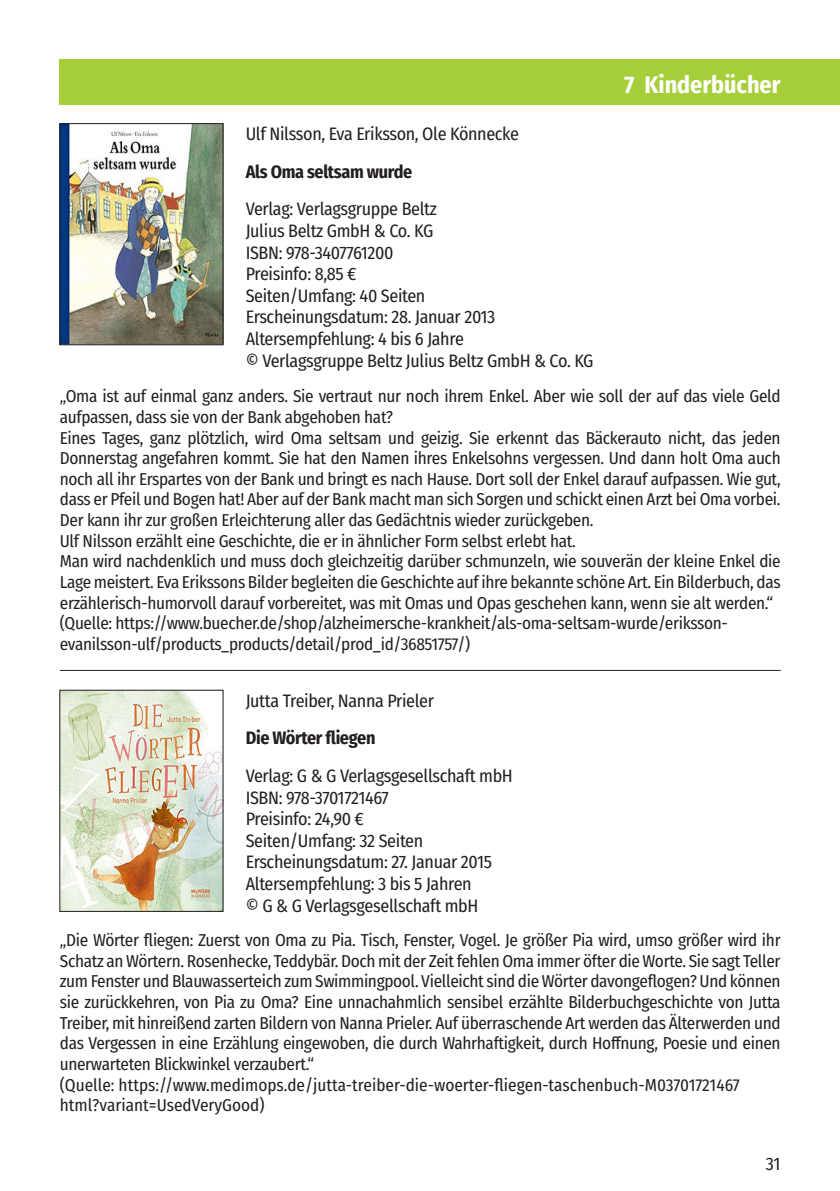
<style>
.page{position:relative;width:840px;height:1191px;background:#fff}
.page>*{position:absolute;margin:0;border:0;box-sizing:border-box;transform-origin:0 0}
.t1{font:700 24px "Fira Sans Condensed";color:#fff}
.t2{font:18px/21.6px "Fira Sans Condensed";letter-spacing:-.02em;color:#231f20}
.t3{font:700 18px "Fira Sans Condensed";letter-spacing:-.02em;color:#231f20}
.t4{font:17.2px/20.6px "Fira Sans Condensed";letter-spacing:-.02em;color:#231f20}
</style>
<div class="page">
<div style="left:60px;top:60px;width:779px;height:45px;background:#a6ce39"></div>
<img style="left:62px;top:125px;width:159px;height:218px">
<div style="left:60px;top:123px;width:163px;height:222px;border:1px solid #231f20"></div>
<img style="left:62px;top:692px;width:159px;height:217px">
<hr style="left:60px;top:670px;width:720px;height:1px;background:#231f20">
<p class="t2" style="left:245px;top:123px;width:275px">Ulf Nilsson, Eva Eriksson, Ole Könnecke</p>
<p class="t3" style="left:245px;top:156px;width:168px">Als Oma seltsam wurde</p>
<p class="t2" style="left:245px;top:198px;width:349px">Verlag: Verlagsgruppe Beltz<br>Julius Beltz GmbH &amp; Co. KG<br>ISBN: 978-3407761200<br>Preisinfo: 8,85 €<br>Seiten/Umfang: 40 Seiten<br>Erscheinungsdatum: 28. Januar 2013<br>Altersempfehlung: 4 bis 6 Jahre<br>© Verlagsgruppe Beltz Julius Beltz GmbH &amp; Co. KG</p>
<h1 class="t1" style="left:624px;top:65px;width:158px">7 Kinderbücher</h1>
<p class="t4" style="left:60px;top:385px;width:722px">„Oma ist auf einmal ganz anders. Sie vertraut nur noch ihrem Enkel. Aber wie soll der auf das viele Geld aufpassen, dass sie von der Bank abgehoben hat?<br>Eines Tages, ganz plötzlich, wird Oma seltsam und geizig. Sie erkennt das Bäckerauto nicht, das jeden Donnerstag angefahren kommt. Sie hat den Namen ihres Enkelsohns vergessen. Und dann holt Oma auch noch all ihr Erspartes von der Bank und bringt es nach Hause. Dort soll der Enkel darauf aufpassen. Wie gut, dass er Pfeil und Bogen hat! Aber auf der Bank macht man sich Sorgen und schickt einen Arzt bei Oma vorbei.<br>Der kann ihr zur großen Erleichterung aller das Gedächtnis wieder zurückgeben.<br>Ulf Nilsson erzählt eine Geschichte, die er in ähnlicher Form selbst erlebt hat.<br>Man wird nachdenklich und muss doch gleichzeitig darüber schmunzeln, wie souverän der kleine Enkel die Lage meistert. Eva Erikssons Bilder begleiten die Geschichte auf ihre bekannte schöne Art. Ein Bilderbuch, das erzählerisch-humorvoll darauf vorbereitet, was mit Omas und Opas geschehen kann, wenn sie alt werden.“ (Quelle: https://www.buecher.de/shop/alzheimersche-krankheit/als-oma-seltsam-wurde/eriksson&shy;evanilsson-ulf/products_products/detail/prod_id/36851757/)</p>
<p class="t2" style="left:245px;top:689px;width:190px">Jutta Treiber, Nanna Prieler</p>
<p class="t3" style="left:245px;top:723px;width:131px">Die Wörter fliegen</p>
<p class="t2" style="left:245px;top:764px;width:268px">Verlag: G &amp; G Verlagsgesellschaft mbH<br>ISBN: 978-3701721467<br>Preisinfo: 24,90 €<br>Seiten/Umfang: 32 Seiten<br>Erscheinungsdatum: 27. Januar 2015<br>Altersempfehlung: 3 bis 5 Jahren<br>© G &amp; G Verlagsgesellschaft mbH</p>
<p class="t4" style="left:60px;top:929px;width:722px">„Die Wörter fliegen: Zuerst von Oma zu Pia. Tisch, Fenster, Vogel. Je größer Pia wird, umso größer wird ihr Schatz an Wörtern. Rosenhecke, Teddybär. Doch mit der Zeit fehlen Oma immer öfter die Worte. Sie sagt Teller zum Fenster und Blauwasserteich zum Swimmingpool. Vielleicht sind die Wörter davongeflogen? Und können sie zurückkehren, von Pia zu Oma? Eine unnachahmlich sensibel erzählte Bilderbuchgeschichte von Jutta Treiber, mit hinreißend zarten Bildern von Nanna Prieler. Auf überraschende Art werden das Älterwerden und das Vergessen in eine Erzählung eingewoben, die durch Wahrhaftigkeit, durch Hoffnung, Poesie und einen unerwarteten Blickwinkel verzaubert.“<br>(Quelle: https://www.medimops.de/jutta-treiber-die-woerter-fliegen-taschenbuch-M03701721467 html?variant=UsedVeryGood)</p>
<p class="t2" style="left:765px;top:1152px;width:16px">31</p>
</div>
